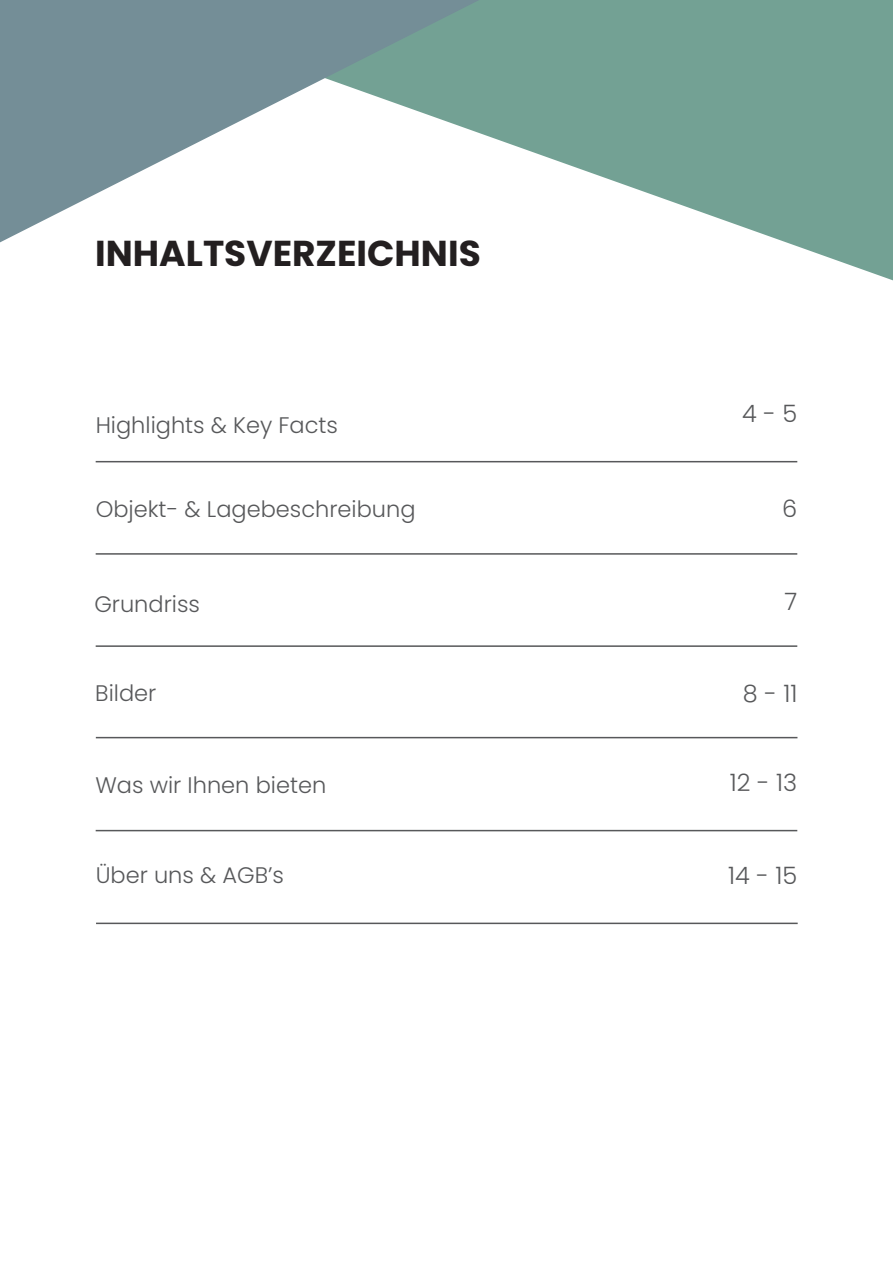
<style>
.page{position:relative;width:893px;height:1263px;background:#fff}
.page>*{position:absolute;margin:0;border:0;box-sizing:border-box;transform-origin:0 0}
.t1{font:700 36px "Poppins";color:#231f20}
.t2{font:300 24px "Poppins";color:#57585a}
.t3{font:300 22.5px "Poppins";color:#57585a}
</style>
<div class="page">
<svg style="left:479px;top:0;width:414px;height:280px;fill:#73a194"></svg>
<svg style="left:0;top:0;width:479px;height:242px;fill:#749697"></svg>
<hr style="left:96px;top:461px;width:701px;height:1px;background:#57585a">
<hr style="left:96px;top:553px;width:701px;height:2px;background:#57585a">
<hr style="left:96px;top:645px;width:701px;height:2px;background:#57585a">
<hr style="left:96px;top:830px;width:701px;height:1px;background:#57585a">
<hr style="left:96px;top:737px;width:701px;height:1px;background:#57585a">
<hr style="left:96px;top:923px;width:702px;height:1px;background:#57585a">
<p class="t1" style="left:95px;top:232px;width:387px">INHALTSVERZEICHNIS</p>
<p class="t3" style="left:96px;top:412px;width:244px">Highlights &amp; Key Facts</p>
<p class="t2" style="left:742px;top:400px;width:57px">4 - 5</p>
<p class="t3" style="left:96px;top:496px;width:321px">Objekt- &amp; Lagebeschreibung</p>
<p class="t2" style="left:782px;top:495px;width:17px">6</p>
<p class="t3" style="left:94px;top:591px;width:107px">Grundriss</p>
<p class="t2" style="left:784px;top:587px;width:14px">7</p>
<p class="t3" style="left:95px;top:680px;width:63px">Bilder</p>
<p class="t2" style="left:743px;top:679px;width:56px">8 - 11</p>
<p class="t3" style="left:96px;top:772px;width:232px">Was wir Ihnen bieten</p>
<p class="t2" style="left:730px;top:769px;width:69px">12 - 13</p>
<p class="t3" style="left:96px;top:862px;width:190px">Über uns &amp; AGB’s</p>
<p class="t2" style="left:728px;top:861px;width:71px">14 - 15</p>
</div>
